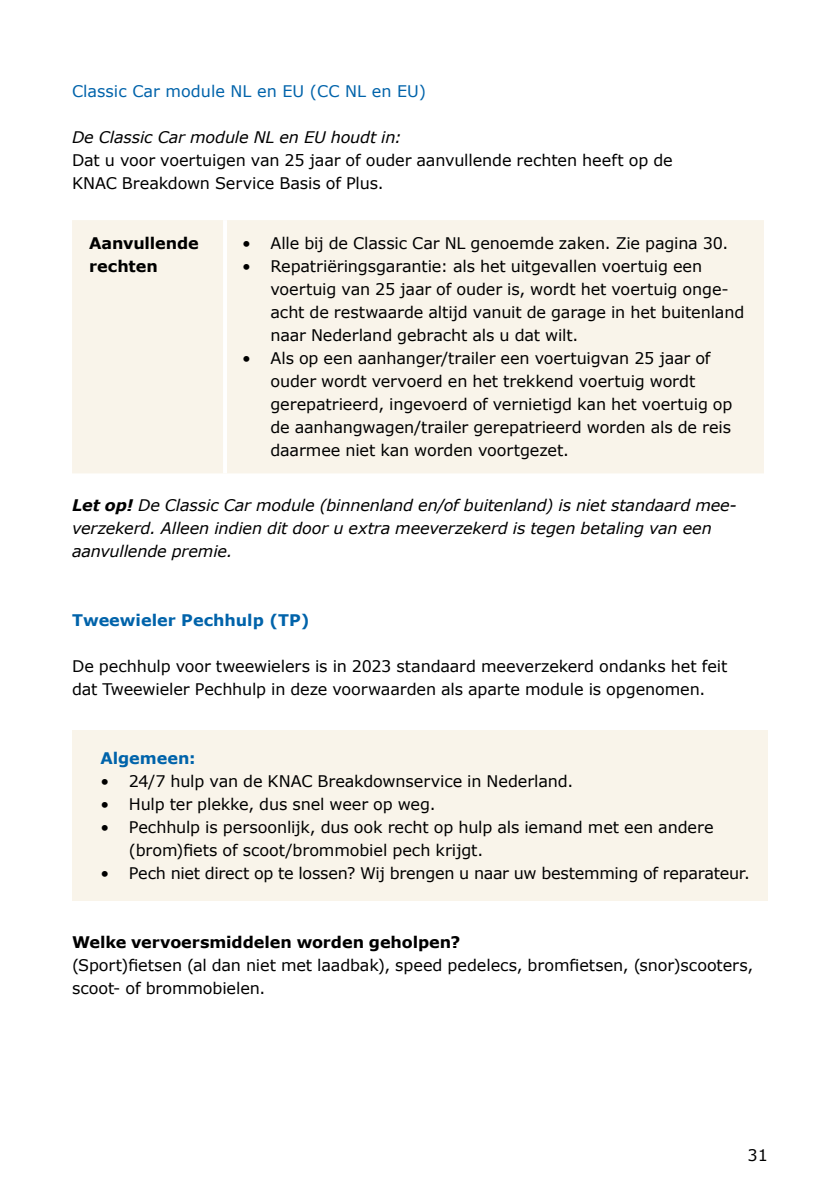
<style>
.page{position:relative;width:840px;height:1191px;background:#fff}
.page>*{position:absolute;margin:0;border:0;box-sizing:border-box;transform-origin:0 0}
.t1{font:16px/23px "Verdana";letter-spacing:-.01em;color:#000}
.t2{font:italic 16px/23px "Verdana";letter-spacing:-.01em;color:#000}
.t3{font:700 16px/23px "Verdana";letter-spacing:-.005em;color:#000}
.t4{font:16px "Verdana";color:#0063aa}
.t5{font:700 16px "Verdana";color:#0063aa}
.s1{font-weight:700}
</style>
<div class="page">
<div style="left:72px;top:730px;width:694px;height:170px;background:#f9f4ea"></div>
<div style="left:72px;top:220px;width:691px;height:253px;background:#f9f4ea"></div>
<hr style="left:223px;top:220px;width:4px;height:253px;background:#fff">
<p class="t4" style="left:72px;top:81px;width:355px">Classic Car module NL en EU (CC NL en EU)</p>
<p class="t2" style="left:72px;top:126px;width:331px">De Classic Car module NL en EU houdt in:</p>
<p class="t1" style="left:72px;top:149px;width:601px">Dat u voor voertuigen van 25 jaar of ouder aanvullende rechten heeft op de<br>KNAC Breakdown Service Basis of Plus.</p>
<p class="t3" style="left:89px;top:232px;width:111px">Aanvullende rechten</p>
<p class="t1" style="left:242px;top:232px;width:487px">• Alle bij de Classic Car NL genoemde zaken. Zie pagina 30.</p>
<p class="t1" style="left:270px;top:255px;width:475px;text-indent:-28px">• Repatriëringsgarantie: als het uitgevallen voertuig een voertuig van 25 jaar of ouder is, wordt het voertuig onge&shy;acht de restwaarde altijd vanuit de garage in het buitenland naar Nederland gebracht als u dat wilt.</p>
<p class="t1" style="left:270px;top:347px;width:463px;text-indent:-28px">• Als op een aanhanger/trailer een voertuigvan 25 jaar of ouder wordt vervoerd en het trekkend voertuig wordt gerepatrieerd, ingevoerd of vernietigd kan het voertuig op de aanhangwagen/trailer gerepatrieerd worden als de reis daarmee niet kan worden voortgezet.</p>
<p class="t2" style="left:72px;top:494px;width:664px"><span class="s1">Let op!</span> De Classic Car module (binnenland en/of buitenland) is niet standaard mee&shy;verzekerd. Alleen indien dit door u extra meeverzekerd is tegen betaling van een aanvullende premie.</p>
<p class="t5" style="left:72px;top:610px;width:239px">Tweewieler Pechhulp (TP)</p>
<p class="t1" style="left:72px;top:655px;width:656px">De pechhulp voor tweewielers is in 2023 standaard meeverzekerd ondanks het feit dat Tweewieler Pechhulp in deze voorwaarden als aparte module is opgenomen.</p>
<p class="t5" style="left:100px;top:748px;width:97px">Algemeen:</p>
<p class="t1" style="left:100px;top:770px;width:474px">• 24/7 hulp van de KNAC Breakdownservice in Nederland.</p>
<p class="t1" style="left:100px;top:793px;width:336px">• Hulp ter plekke, dus snel weer op weg.</p>
<p class="t1" style="left:129px;top:816px;width:586px;text-indent:-28px">• Pechhulp is persoonlijk, dus ook recht op hulp als iemand met een andere (brom)fiets of scoot/brommobiel pech krijgt.</p>
<p class="t1" style="left:100px;top:862px;width:650px">• Pech niet direct op te lossen? Wij brengen u naar uw bestemming of reparateur.</p>
<p class="t3" style="left:72px;top:931px;width:389px">Welke vervoersmiddelen worden geholpen?</p>
<p class="t1" style="left:72px;top:954px;width:682px">(Sport)fietsen (al dan niet met laadbak), speed pedelecs, bromfietsen, (snor)scooters, scoot- of brommobielen.</p>
<p class="t1" style="left:747px;top:1144px;width:22px">31</p>
</div>
